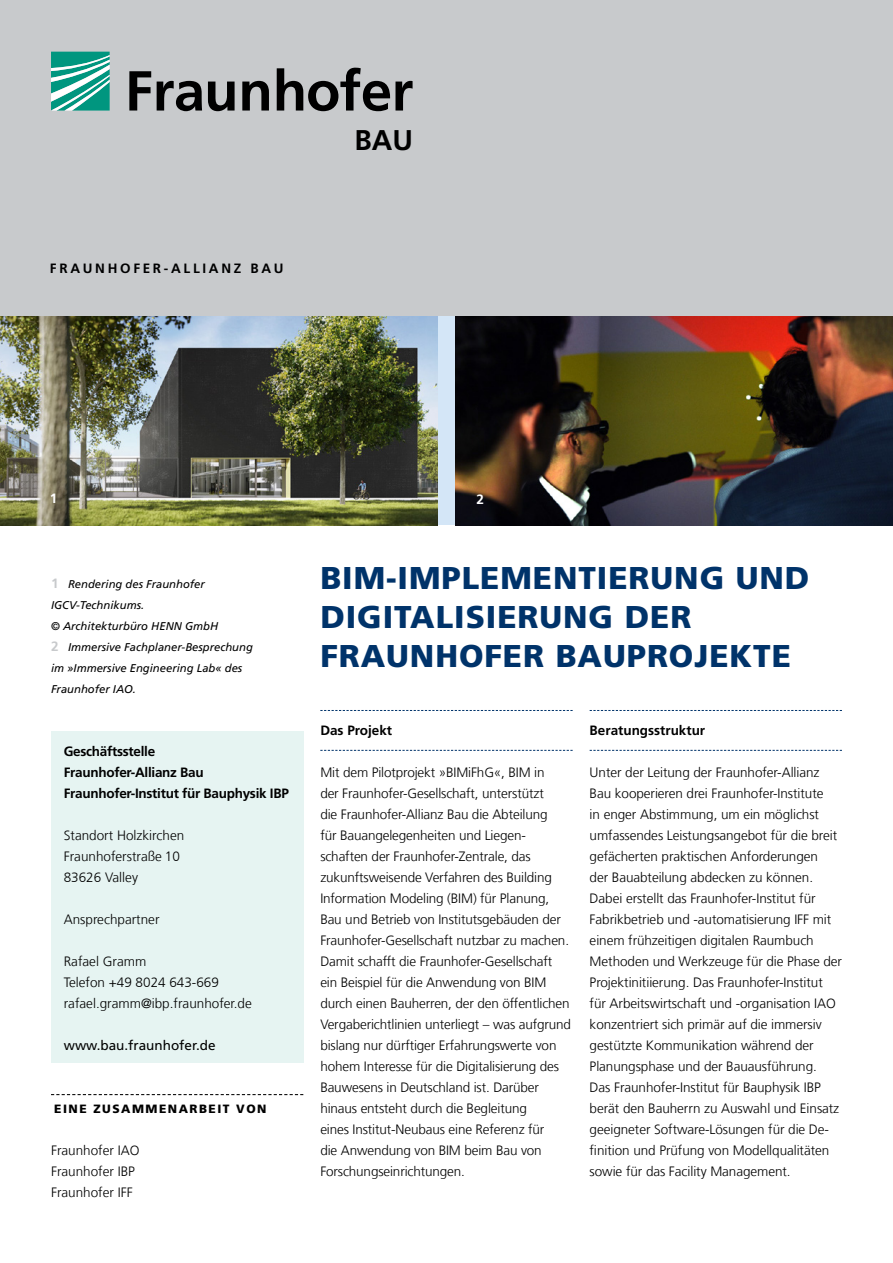
<style>
.page{position:relative;width:893px;height:1263px;background:#fff}
.page>*{position:absolute;margin:0;border:0;box-sizing:border-box;transform-origin:0 0}
.t1{font:900 31.5px/39px "Frutiger LT Com";letter-spacing:.03em;color:#00336a}
.t2{font:700 28.5px "Frutiger LT Com";color:#000}
.t3{font:300 13.5px/21px "Frutiger LT Com";letter-spacing:-.005em;color:#000}
.t4{font:700 13.5px/21px "Frutiger LT Com";letter-spacing:-.02em;color:#000}
.t5{font:700 13.5px "Frutiger LT Com";color:#000}
.t6{font:700 13.5px "Frutiger LT Com";letter-spacing:.2em;color:#000}
.t7{font:13.5px "Frutiger LT Com";color:#000}
.t8{font:700 13.5px "Frutiger LT Com";color:#fff}
.t9{font:900 12px "Frutiger LT Com";letter-spacing:.125em;color:#000}
.t10{font:italic 11.25px/21px "Frutiger LT Com";color:#000}
.s1{font-weight:700;font-style:normal;font-size:13.5px;color:#c8cacc}
</style>
<div class="page">
<img style="left:0;top:315px;width:438px;height:210px">
<img style="left:455px;top:315px;width:438px;height:210px">
<div style="left:0;top:0;width:893px;height:315px;background:#c8cacc"></div>
<svg style="left:320px;top:710px;width:253px;height:1px"></svg>
<svg style="left:320px;top:750px;width:253px;height:1px"></svg>
<svg style="left:590px;top:710px;width:252px;height:1px"></svg>
<svg style="left:590px;top:750px;width:252px;height:1px"></svg>
<svg style="left:51px;top:1094px;width:252px;height:1px"></svg>
<div style="left:51px;top:731px;width:252px;height:332px;background:#e6f4f2"></div>
<svg style="left:51px;top:52px;width:59px;height:59px"></svg>
<svg style="left:129px;top:68px;width:284px;height:43px"></svg>
<p class="t6" style="left:50px;top:260px;width:235px">FRAUNHOFER-ALLIANZ BAU</p>
<h2 class="t2" style="left:354px;top:124px;width:60px">BAU</h2>
<p class="t8" style="left:50px;top:491px;width:9px">1</p>
<p class="t8" style="left:476px;top:491px;width:9px">2</p>
<p class="t10" style="left:51px;top:574px;width:203px"><span class="s1">1</span> Rendering des Fraunhofer<br>IGCV-Technikums.<br>© Architekturbüro HENN GmbH<br><span class="s1">2</span> Immersive Fachplaner-Besprechung im »Immersive Engineering Lab« des<br>Fraunhofer IAO.</p>
<p class="t4" style="left:64px;top:741px;width:227px">Geschäftsstelle<br>Fraunhofer-Allianz Bau<br>Fraunhofer-Institut für Bauphysik IBP</p>
<p class="t3" style="left:64px;top:825px;width:122px">Standort Holzkirchen<br>Fraunhoferstraße 10<br>83626 Valley</p>
<p class="t3" style="left:64px;top:909px;width:97px">Ansprechpartner</p>
<p class="t3" style="left:64px;top:951px;width:190px">Rafael Gramm<br>Telefon +49 8024 643-669 rafael.gramm@ibp.fraunhofer.de</p>
<p class="t7" style="left:64px;top:1037px;width:153px">www.bau.fraunhofer.de</p>
<p class="t9" style="left:54px;top:1102px;width:214px">EINE ZUSAMMENARBEIT VON</p>
<p class="t3" style="left:51px;top:1140px;width:90px">Fraunhofer IAO<br>Fraunhofer IBP<br>Fraunhofer IFF</p>
<h1 class="t1" style="left:320px;top:558px;width:491px">BIM-IMPLEMENTIERUNG UND<br>DIGITALISIERUNG DER<br>FRAUNHOFER BAUPROJEKTE</h1>
<p class="t5" style="left:320px;top:722px;width:73px">Das Projekt</p>
<p class="t3" style="left:320px;top:762px;width:252px">Mit dem Pilotprojekt »BIMiFhG«, BIM in<br>der Fraunhofer-Gesellschaft, unterstützt<br>die Fraunhofer-Allianz Bau die Abteilung<br>für Bauangelegenheiten und Liegen&shy;schaften der Fraunhofer-Zentrale, das zukunftsweisende Verfahren des Building Information Modeling (BIM) für Planung, Bau und Betrieb von Institutsgebäuden der Fraunhofer-Gesellschaft nutzbar zu machen.<br>Damit schafft die Fraunhofer-Gesellschaft ein Beispiel für die Anwendung von BIM durch einen Bauherren, der den öffentlichen Vergaberichtlinien unterliegt – was aufgrund bislang nur dürftiger Erfahrungswerte von hohem Interesse für die Digitalisierung des Bauwesens in Deutschland ist. Darüber hinaus entsteht durch die Begleitung<br>eines Institut-Neubaus eine Referenz für<br>die Anwendung von BIM beim Bau von Forschungseinrichtungen.</p>
<p class="t5" style="left:590px;top:722px;width:117px">Beratungsstruktur</p>
<p class="t3" style="left:590px;top:762px;width:254px">Unter der Leitung der Fraunhofer-Allianz Bau kooperieren drei Fraunhofer-Institute<br>in enger Abstimmung, um ein möglichst umfassendes Leistungsangebot für die breit gefächerten praktischen Anforderungen<br>der Bauabteilung abdecken zu können.<br>Dabei erstellt das Fraunhofer-Institut für Fabrikbetrieb und -automatisierung IFF mit einem frühzeitigen digitalen Raumbuch Methoden und Werkzeuge für die Phase der Projektinitiierung. Das Fraunhofer-Institut für Arbeitswirtschaft und -organisation IAO konzentriert sich primär auf die immersiv gestützte Kommunikation während der Planungsphase und der Bauausführung.<br>Das Fraunhofer-Institut für Bauphysik IBP berät den Bauherrn zu Auswahl und Einsatz geeigneter Software-Lösungen für die De&shy;finition und Prüfung von Modellqualitäten sowie für das Facility Management.</p>
</div>
